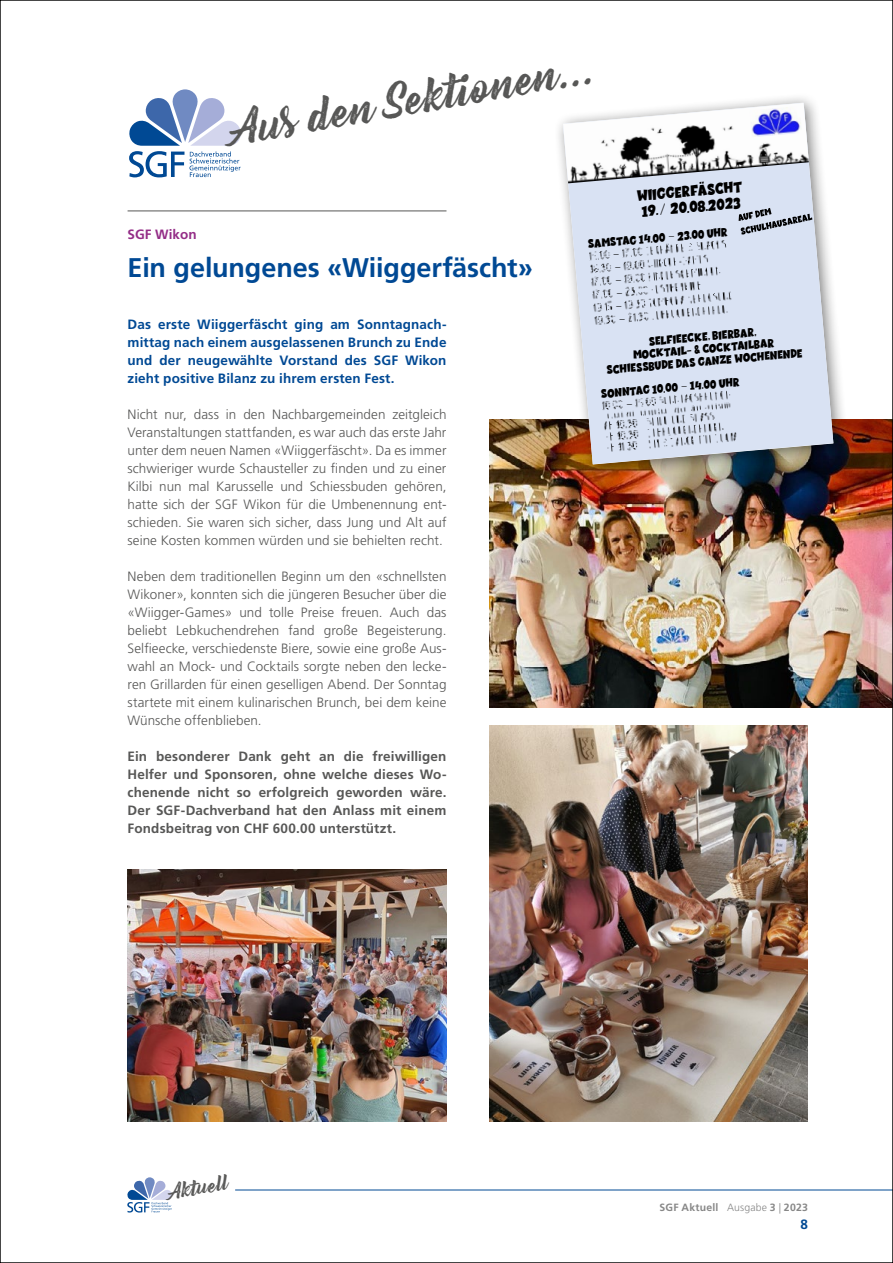
<style>
.page{position:relative;width:893px;height:1263px;background:#fff}
.page>*{position:absolute;margin:0;border:0;box-sizing:border-box;transform-origin:0 0}
.t1{font:42px "Bernadette Rough";color:#575756}
.t2{font:700 27px "Frutiger LT Std";letter-spacing:-.005em;color:#004994}
.t3{font:19.2px "Bernadette Rough";color:#575756}
.t4{font:14.55px/15.9px "Super Boom";color:#000}
.t5{font:300 13.5px/18px "Frutiger LT Std";letter-spacing:.005em;color:#575756;text-align:justify}
.t6{font:700 13.5px/18px "Frutiger LT Std";letter-spacing:.01em;color:#575756;text-align:justify}
.t7{font:700 13.5px/18px "Frutiger LT Std";letter-spacing:.01em;color:#004994;text-align:justify}
.t8{font:700 13.5px "Frutiger LT Std";color:#942d87}
.t9{font:11.4px/12.5px "Super Boom";color:#000;text-align:center}
.t10{font:11.4px/12.9px "Courier New";color:#000}
.t11{font:700 10.5px "Frutiger LT Std";letter-spacing:.02em;color:#878787}
.s1{font-family:"Courier New"}
.s2{font-weight:300}
</style>
<div class="page">
<img style="left:128px;top:869px;width:318px;height:252px">
<img style="left:489px;top:725px;width:319px;height:396px">
<img style="left:489px;top:419px;width:402px;height:288px">
<svg style="left:127px;top:1177px;width:45px;height:35px"></svg>
<hr style="left:235px;top:1190px;width:658px;height:1px;background:#004994">
<svg style="left:129px;top:89px;width:112px;height:88px"></svg>
<hr style="left:128px;top:210px;width:318px;height:1px;background:#575756">
<div style="left:553px;top:93px;width:296px;height:387px;background:#000;opacity:.5"></div>
<svg style="left:563px;top:103px;width:270px;height:361px;background:#d4d9e5"></svg>
<img style="left:589px;top:248px;width:28px;height:14px">
<img style="left:622px;top:238px;width:110px;height:21px">
<svg style="left:590px;top:262px;width:8px;height:13px"></svg>
<img style="left:598px;top:261px;width:21px;height:13px">
<img style="left:623px;top:259px;width:11px;height:13px">
<img style="left:634px;top:258px;width:14px;height:13px">
<img style="left:647px;top:255px;width:31px;height:15px">
<svg style="left:678px;top:255px;width:4px;height:9px"></svg>
<img style="left:682px;top:253px;width:33px;height:11px">
<img style="left:591px;top:274px;width:28px;height:14px">
<img style="left:624px;top:271px;width:24px;height:14px">
<img style="left:648px;top:264px;width:81px;height:19px">
<img style="left:592px;top:287px;width:29px;height:27px">
<img style="left:625px;top:279px;width:83px;height:11px">
<img style="left:624px;top:290px;width:115px;height:21px">
<img style="left:594px;top:313px;width:29px;height:13px">
<img style="left:628px;top:303px;width:105px;height:21px">
<img style="left:602px;top:398px;width:28px;height:23px">
<img style="left:635px;top:390px;width:80px;height:17px">
<img style="left:715px;top:388px;width:24px;height:14px">
<img style="left:626px;top:407px;width:42px;height:11px">
<img style="left:671px;top:402px;width:67px;height:13px">
<img style="left:604px;top:419px;width:12px;height:11px">
<img style="left:616px;top:418px;width:12px;height:21px">
<img style="left:627px;top:417px;width:17px;height:13px">
<img style="left:646px;top:410px;width:76px;height:18px">
<img style="left:604px;top:430px;width:18px;height:13px">
<img style="left:628px;top:428px;width:17px;height:11px">
<img style="left:647px;top:420px;width:83px;height:19px">
<img style="left:605px;top:441px;width:18px;height:13px">
<svg style="left:618px;top:441px;width:7px;height:12px"></svg>
<img style="left:621px;top:439px;width:24px;height:13px">
<img style="left:648px;top:437px;width:20px;height:13px">
<svg style="left:663px;top:437px;width:10px;height:12px"></svg>
<img style="left:670px;top:434px;width:32px;height:14px">
<img style="left:699px;top:430px;width:44px;height:16px">
<img style="left:563px;top:103px;width:246px;height:80px">
<img style="left:749px;top:106px;width:53px;height:31px">
<div style="left:734px;top:197px;width:80px;height:46px;background:#d9e2f3"></div>
<svg style="left:739px;top:208px;width:73px;height:26px;background:#a4abb8"></svg>
<h1 class="t1" style="left:225px;top:97px;width:370px;rotate:-10deg">Aus den Sektionen...</h1>
<p class="t8" style="left:128px;top:226px;width:71px">SGF Wikon</p>
<h2 class="t2" style="left:128px;top:252px;width:407px">Ein gelungenes «Wiiggerfäscht»</h2>
<p class="t7" style="left:128px;top:315px;width:320px">Das erste Wiiggerfäscht ging am Sonntagnach&shy;mittag nach einem ausgelassenen Brunch zu Ende und der neugewählte Vorstand des SGF Wikon zieht positive Bilanz zu ihrem ersten Fest.</p>
<p class="t5" style="left:128px;top:406px;width:320px">Nicht nur, dass in den Nachbargemeinden zeitgleich Veranstaltungen stattfanden, es war auch das erste Jahr unter dem neuen Namen «Wiiggerfäscht». Da es immer schwieriger wurde Schausteller zu finden und zu einer Kilbi nun mal Karusselle und Schiessbuden gehören, hatte sich der SGF Wikon für die Umbenennung ent&shy;schieden. Sie waren sich sicher, dass Jung und Alt auf seine Kosten kommen würden und sie behielten recht.</p>
<p class="t5" style="left:128px;top:568px;width:320px">Neben dem traditionellen Beginn um den «schnellsten Wikoner», konnten sich die jüngeren Besucher über die «Wiigger-Games» und tolle Preise freuen. Auch das beliebt Lebkuchendrehen fand große Begeisterung.<br>Selfieecke, verschiedenste Biere, sowie eine große Aus&shy;wahl an Mock- und Cocktails sorgte neben den lecke&shy;ren Grillarden für einen geselligen Abend. Der Sonntag startete mit einem kulinarischen Brunch, bei dem keine Wünsche offenblieben.</p>
<p class="t6" style="left:128px;top:747px;width:320px">Ein besonderer Dank geht an die freiwilligen Helfer und Sponsoren, ohne welche dieses Wo&shy;chenende nicht so erfolgreich geworden wäre.<br>Der SGF-Dachverband hat den Anlass mit einem Fondsbeitrag von CHF 600.00 unterstützt.</p>
<p class="t4" style="left:637px;top:187px;width:107px;rotate:-5deg">Wiiggerfäscht<br>19.<span class="s1">/</span> 20.08.2023</p>
<p class="t9" style="left:587px;top:237px;width:142px;rotate:-5deg">Samstag 14.00 <span class="s1">–</span> 23.00 UHR</p>
<p class="t10" style="left:610px;top:248px;width:11px;rotate:-5deg">– – – – – –</p>
<p class="t9" style="left:604px;top:338px;width:198px;rotate:-5deg">Selfieecke, Bierbar,<br>Mocktail- ¬&amp; Cocktailbar<br>Schiessbude das ganze Wochenende</p>
<p class="t9" style="left:601px;top:387px;width:141px;rotate:-5deg">Sonntag 10.00 <span class="s1">–</span> 14.00 Uhr</p>
<h3 class="t3" style="left:166px;top:1177px;width:62px;rotate:-10deg">Aktuell</h3>
<p class="t11" style="left:659px;top:1201px;width:150px">SGF Aktuell <span class="s2">Ausgabe</span> 3 <span class="s2">|</span> 2023</p>
<p class="t7" style="left:800px;top:1215px;width:9px">8</p>
</div>
